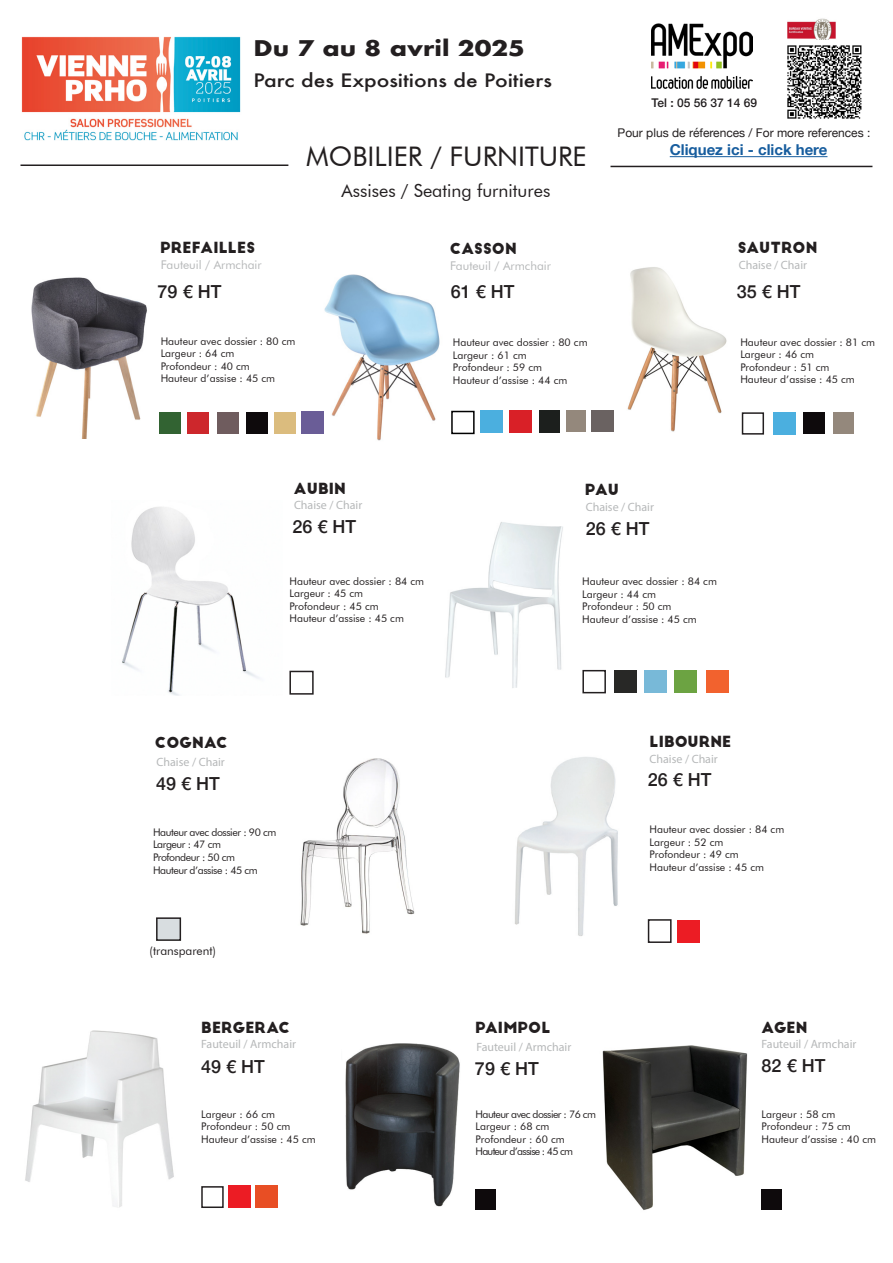
<style>
.page{position:relative;width:893px;height:1263px;background:#fff}
.page>*{position:absolute;margin:0;border:0;box-sizing:border-box;transform-origin:0 0}
.t1{font:27px "Futura BT";color:#231f20}
.t2{font:700 21px "Futura";color:#231f20;scale:1.17 1}
.t3{font:500 18px "Helvetica Neue";color:#231f20}
.t4{font:500 18px "Futura";color:#231f20;scale:1.17 1}
.t5{font:18px "Futura BT";color:#231f20}
.t6{font:15px "Big John";letter-spacing:.01em;color:#231f20}
.t7{font:700 15px "Helvetica Neue";color:#175d9e}
.t8{font:12px "Myriad Pro";color:#b6b8b9}
.t9{font:12px "Helvetica Neue";color:#231f20}
.t10{font:12px "Futura BT";color:#b6b8b9}
.t11{font:500 12px "Helvetica Neue";color:#231f20}
.t12{font:12px "Futura BT";color:#231f20}
.t13{font:10.5px "Futura BT";color:#231f20}
.t14{font:10.5px "Futura BT";letter-spacing:-.04em;color:#231f20}
.t15{font:10.5px "Futura BT";letter-spacing:-.05em;color:#231f20}
.t16{font:10.5px "Futura BT";letter-spacing:-.07em;color:#231f20}
.s1{font-style:inherit}
</style>
<div class="page">
<hr style="left:21px;top:164px;width:267px;height:2px;background:#231f20">
<hr style="left:610px;top:166px;width:262px;height:1px;background:#231f20">
<div style="left:187px;top:412px;width:22px;height:21px;background:#cd272c"></div>
<div style="left:217px;top:412px;width:21px;height:21px;background:#6f5c5e"></div>
<div style="left:246px;top:412px;width:22px;height:21px;background:#0e0a0c"></div>
<div style="left:804px;top:412px;width:21px;height:22px;background:#0e0a0c"></div>
<img style="left:31px;top:277px;width:129px;height:161px">
<div style="left:159px;top:412px;width:22px;height:21px;background:#326332"></div>
<img style="left:122px;top:507px;width:137px;height:188px">
<div style="left:289px;top:671px;width:25px;height:24px;border:2px solid #231f20"></div>
<img style="left:613px;top:267px;width:114px;height:165px">
<div style="left:742px;top:412px;width:22px;height:23px;border:2px solid #231f20"></div>
<img style="left:445px;top:522px;width:118px;height:166px">
<div style="left:614px;top:670px;width:22px;height:22px;background:#282826"></div>
<div style="left:644px;top:670px;width:23px;height:22px;background:#78b9d8"></div>
<div style="left:675px;top:670px;width:22px;height:22px;background:#6ca342"></div>
<div style="left:706px;top:671px;width:22px;height:22px;background:#f2622e"></div>
<div style="left:582px;top:670px;width:24px;height:23px;border:2px solid #231f20"></div>
<img style="left:300px;top:758px;width:115px;height:176px">
<div style="left:157px;top:918px;width:23px;height:22px;background:#d8dde0"></div>
<div style="left:156px;top:917px;width:25px;height:24px;border:2px solid #231f20"></div>
<img style="left:515px;top:757px;width:103px;height:179px">
<div style="left:677px;top:920px;width:23px;height:22px;background:#ec1c24"></div>
<div style="left:648px;top:919px;width:24px;height:24px;border:2px solid #231f20"></div>
<img style="left:345px;top:1043px;width:115px;height:164px">
<div style="left:475px;top:1189px;width:20px;height:20px;background:#0e0a0c"></div>
<div style="left:481px;top:411px;width:22px;height:22px;background:#4bafdf"></div>
<div style="left:774px;top:412px;width:22px;height:22px;background:#4bafdf"></div>
<div style="left:510px;top:411px;width:22px;height:22px;background:#d92027"></div>
<img style="left:319px;top:274px;width:138px;height:167px">
<div style="left:451px;top:411px;width:24px;height:23px;border:2px solid #000"></div>
<div style="left:275px;top:412px;width:21px;height:21px;background:#dbbc7e"></div>
<img style="left:25px;top:1030px;width:149px;height:177px">
<div style="left:256px;top:1185px;width:22px;height:23px;background:#e84e24"></div>
<div style="left:228px;top:1185px;width:23px;height:23px;background:#ec1c24"></div>
<div style="left:201px;top:1186px;width:23px;height:22px;border:2px solid #231f20"></div>
<img style="left:602px;top:1045px;width:146px;height:165px">
<div style="left:762px;top:1189px;width:20px;height:21px;background:#0e0a0c"></div>
<img style="left:652px;top:23px;width:100px;height:66px">
<img style="left:788px;top:18px;width:48px;height:22px">
<img style="left:787px;top:45px;width:75px;height:74px">
<hr style="left:670px;top:156px;width:157px;height:1px;background:#175d9e">
<div style="left:833px;top:412px;width:20px;height:22px;background:#94887c"></div>
<div style="left:566px;top:411px;width:20px;height:21px;background:#94887c"></div>
<div style="left:539px;top:411px;width:20px;height:22px;background:#1c1f1d"></div>
<div style="left:591px;top:410px;width:22px;height:22px;background:#6a6261"></div>
<img style="left:21px;top:36px;width:220px;height:105px">
<div style="left:301px;top:411px;width:22px;height:22px;background:#6a5d97"></div>
<p class="t2" style="left:253px;top:33px;width:233px">Du 7 au 8 avril 2025</p>
<p class="t4" style="left:253px;top:68px;width:257px">Parc des Expositions de Poitiers</p>
<p class="t11" style="left:652px;top:93px;width:107px">Tel : 05 56 37 14 69</p>
<p class="t1" style="left:306px;top:140px;width:282px">MOBILIER / <span class="s1">FURNITURE</span></p>
<p class="t5" style="left:341px;top:180px;width:210px">Assises / Seating furnitures</p>
<p class="t9" style="left:618px;top:124px;width:254px">Pour plus de réferences / For more references :</p>
<p class="t7" style="left:670px;top:138px;width:159px">Cliquez ici - click here</p>
<p class="t6" style="left:160px;top:240px;width:97px">PREFAILLES</p>
<p class="t6" style="left:450px;top:241px;width:68px">CASSON</p>
<p class="t6" style="left:738px;top:241px;width:81px">SAUTRON</p>
<p class="t10" style="left:161px;top:257px;width:102px">Fauteuil / Armchair</p>
<p class="t10" style="left:450px;top:258px;width:102px">Fauteuil / Armchair</p>
<p class="t8" style="left:739px;top:257px;width:70px">Chaise / Chair</p>
<p class="t3" style="left:158px;top:277px;width:65px">79 € HT</p>
<p class="t3" style="left:451px;top:277px;width:65px">61 € HT</p>
<p class="t3" style="left:737px;top:277px;width:65px">35 € HT</p>
<p class="t13" style="left:161px;top:334px;width:136px">Hauteur avec dossier : 80 cm</p>
<p class="t13" style="left:161px;top:347px;width:75px">Largeur : 64 cm</p>
<p class="t13" style="left:161px;top:360px;width:91px">Profondeur : 40 cm</p>
<p class="t13" style="left:161px;top:372px;width:116px">Hauteur d’assise : 45 cm</p>
<p class="t13" style="left:453px;top:336px;width:136px">Hauteur avec dossier : 80 cm</p>
<p class="t13" style="left:453px;top:348px;width:75px">Largeur : 61 cm</p>
<p class="t13" style="left:453px;top:361px;width:91px">Profondeur : 59 cm</p>
<p class="t13" style="left:453px;top:374px;width:116px">Hauteur d’assise : 44 cm</p>
<p class="t13" style="left:740px;top:335px;width:136px">Hauteur avec dossier : 81 cm</p>
<p class="t13" style="left:740px;top:348px;width:75px">Largeur : 46 cm</p>
<p class="t13" style="left:740px;top:361px;width:91px">Profondeur : 51 cm</p>
<p class="t13" style="left:740px;top:373px;width:116px">Hauteur d’assise : 45 cm</p>
<p class="t6" style="left:294px;top:482px;width:53px">AUBIN</p>
<p class="t6" style="left:585px;top:482px;width:35px">PAU</p>
<p class="t8" style="left:294px;top:497px;width:70px">Chaise / Chair</p>
<p class="t8" style="left:586px;top:499px;width:70px">Chaise / Chair</p>
<p class="t3" style="left:292px;top:512px;width:65px">26 € HT</p>
<p class="t3" style="left:586px;top:514px;width:65px">26 € HT</p>
<p class="t13" style="left:289px;top:574px;width:136px">Hauteur avec dossier : 84 cm</p>
<p class="t13" style="left:289px;top:587px;width:75px">Largeur : 45 cm</p>
<p class="t13" style="left:289px;top:600px;width:91px">Profondeur : 45 cm</p>
<p class="t13" style="left:289px;top:612px;width:116px">Hauteur d’assise : 45 cm</p>
<p class="t13" style="left:582px;top:575px;width:136px">Hauteur avec dossier : 84 cm</p>
<p class="t13" style="left:582px;top:587px;width:75px">Largeur : 44 cm</p>
<p class="t13" style="left:582px;top:600px;width:91px">Profondeur : 50 cm</p>
<p class="t13" style="left:582px;top:613px;width:116px">Hauteur d’assise : 45 cm</p>
<p class="t6" style="left:155px;top:736px;width:74px">COGNAC</p>
<p class="t6" style="left:649px;top:735px;width:83px">LIBOURNE</p>
<p class="t8" style="left:157px;top:754px;width:70px">Chaise / Chair</p>
<p class="t8" style="left:649px;top:752px;width:70px">Chaise / Chair</p>
<p class="t3" style="left:156px;top:769px;width:65px">49 € HT</p>
<p class="t3" style="left:648px;top:765px;width:65px">26 € HT</p>
<p class="t14" style="left:153px;top:826px;width:125px">Hauteur avec dossier : 90 cm</p>
<p class="t14" style="left:153px;top:838px;width:69px">Largeur : 47 cm</p>
<p class="t14" style="left:153px;top:851px;width:84px">Profondeur : 50 cm</p>
<p class="t14" style="left:153px;top:863px;width:106px">Hauteur d’assise : 45 cm</p>
<p class="t13" style="left:650px;top:823px;width:136px">Hauteur avec dossier : 84 cm</p>
<p class="t13" style="left:650px;top:836px;width:75px">Largeur : 52 cm</p>
<p class="t13" style="left:650px;top:848px;width:91px">Profondeur : 49 cm</p>
<p class="t13" style="left:650px;top:861px;width:116px">Hauteur d’assise : 45 cm</p>
<p class="t12" style="left:150px;top:943px;width:68px">(transparent)</p>
<p class="t6" style="left:201px;top:1021px;width:90px">BERGERAC</p>
<p class="t8" style="left:201px;top:1036px;width:96px">Fauteuil / Armchair</p>
<p class="t3" style="left:201px;top:1052px;width:65px">49 € HT</p>
<p class="t6" style="left:475px;top:1021px;width:77px">PAIMPOL</p>
<p class="t3" style="left:475px;top:1054px;width:65px">79 € HT</p>
<p class="t8" style="left:476px;top:1039px;width:96px">Fauteuil / Armchair</p>
<p class="t6" style="left:762px;top:1021px;width:47px">AGEN</p>
<p class="t8" style="left:762px;top:1036px;width:96px">Fauteuil / Armchair</p>
<p class="t3" style="left:762px;top:1051px;width:65px">82 € HT</p>
<p class="t13" style="left:201px;top:1107px;width:75px">Largeur : 66 cm</p>
<p class="t13" style="left:201px;top:1120px;width:91px">Profondeur : 50 cm</p>
<p class="t13" style="left:201px;top:1133px;width:116px">Hauteur d’assise : 45 cm</p>
<p class="t15" style="left:476px;top:1107px;width:122px">Hauteur avec dossier : 76 cm</p>
<p class="t13" style="left:476px;top:1120px;width:75px">Largeur : 68 cm</p>
<p class="t13" style="left:476px;top:1133px;width:91px">Profondeur : 60 cm</p>
<p class="t16" style="left:476px;top:1145px;width:99px">Hauteur d’assise : 45 cm</p>
<p class="t13" style="left:762px;top:1107px;width:75px">Largeur : 58 cm</p>
<p class="t13" style="left:762px;top:1120px;width:91px">Profondeur : 75 cm</p>
<p class="t13" style="left:762px;top:1133px;width:116px">Hauteur d’assise : 40 cm</p>
</div>
